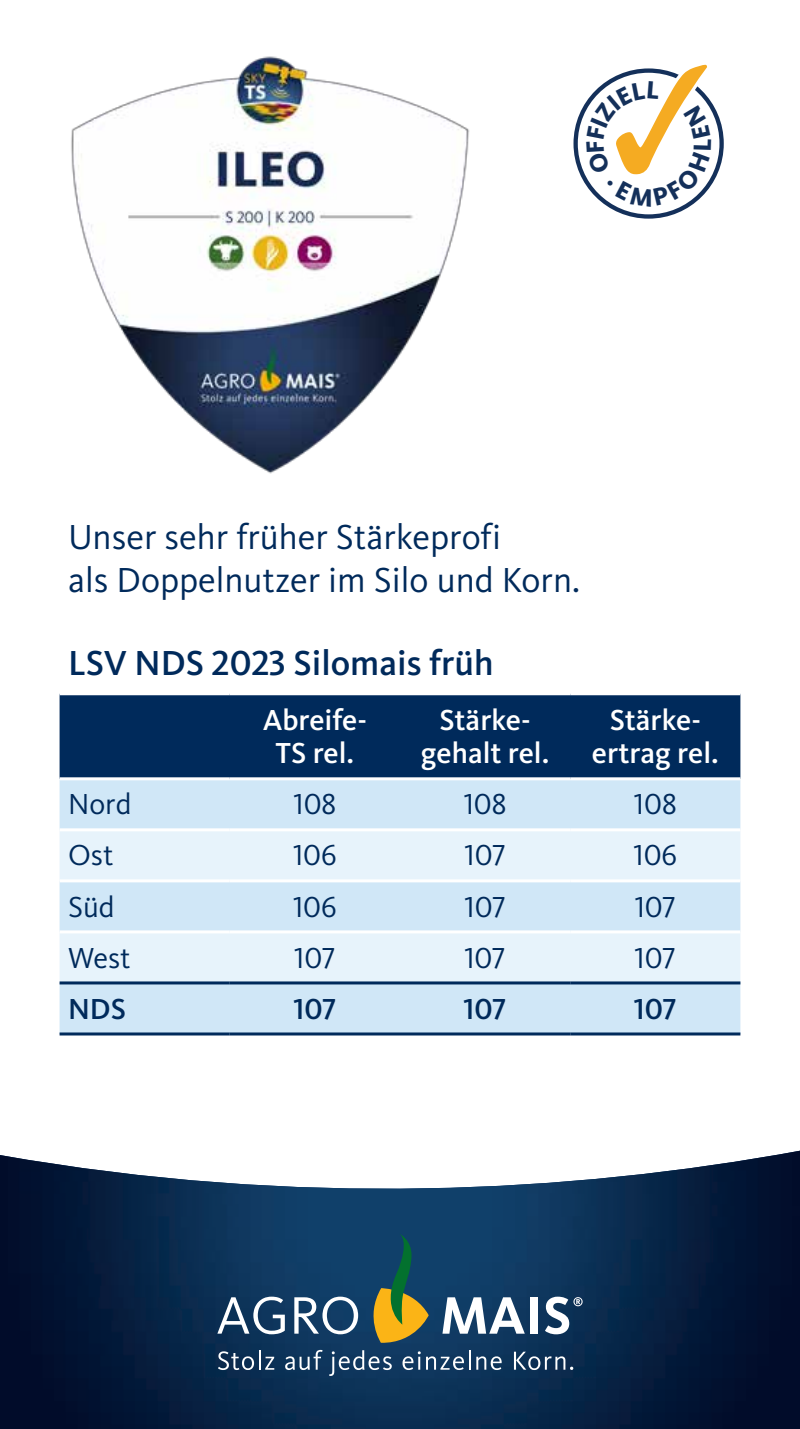
<style>
.page{position:relative;width:800px;height:1429px;background:#fff}
.page>*{position:absolute;margin:0;border:0;box-sizing:border-box;transform-origin:0 0}
.t1{font:36px/43.2px "Kievit";color:#002a5b}
.t2{font:500 36px "Kievit";color:#002a5b}
.t3{font:500 30px/33px "Kievit";color:#fff;text-align:center}
.t4{font:30px "Kievit Regular SC";color:#002a5b}
.t5{font:30px "Kievit";color:#002a5b}
.t6{font:30px "Kievit Medium SC";letter-spacing:-.005em;color:#002a5b}
.t7{font:500 30px "Kievit";color:#002a5b}
.s1{font-family:"Kievit Medium SC";font-weight:400}
</style>
<div class="page">
<img style="left:0;top:1150px;width:799px;height:279px">
<svg style="left:218px;top:1350px;width:56px;height:20px"></svg>
<svg style="left:285px;top:1350px;width:37px;height:20px"></svg>
<svg style="left:329px;top:1350px;width:62px;height:26px;background:#3d5e7d"></svg>
<svg style="left:402px;top:1351px;width:18px;height:19px"></svg>
<svg style="left:426px;top:1350px;width:44px;height:20px"></svg>
<svg style="left:476px;top:1356px;width:25px;height:14px"></svg>
<svg style="left:514px;top:1351px;width:59px;height:19px"></svg>
<svg style="left:217px;top:1296px;width:68px;height:38px"></svg>
<svg style="left:294px;top:1296px;width:64px;height:38px"></svg>
<svg style="left:442px;top:1297px;width:82px;height:36px"></svg>
<div style="left:530px;top:1297px;width:8px;height:36px;background:#fff"></div>
<svg style="left:545px;top:1296px;width:37px;height:38px"></svg>
<svg style="left:364px;top:1233px;width:64px;height:110px;background:#4c634c"></svg>
<svg style="left:575px;top:71px;width:146px;height:145px"></svg>
<div style="left:573px;top:68px;width:150px;height:151px;border:4px solid #14305a;border-radius:50%"></div>
<img style="left:71px;top:56px;width:399px;height:418px">
<div style="left:60px;top:695px;width:680px;height:82px;background:#002a5b"></div>
<div style="left:60px;top:780px;width:680px;height:252px;background:#d0e7f7"></div>
<svg style="left:60px;top:831px;width:680px;height:150px;background:#dfeff9"></svg>
<svg style="left:60px;top:1035px;width:680px;height:1px"></svg>
<hr style="left:60px;top:828px;width:170px;height:3px;background:#fff">
<hr style="left:230px;top:828px;width:170px;height:3px;background:#fff">
<hr style="left:400px;top:828px;width:170px;height:3px;background:#fff">
<hr style="left:570px;top:828px;width:170px;height:3px;background:#fff">
<hr style="left:60px;top:879px;width:170px;height:3px;background:#fff">
<hr style="left:230px;top:879px;width:170px;height:3px;background:#fff">
<hr style="left:400px;top:879px;width:170px;height:3px;background:#fff">
<hr style="left:570px;top:879px;width:170px;height:3px;background:#fff">
<hr style="left:60px;top:930px;width:170px;height:3px;background:#fff">
<hr style="left:230px;top:930px;width:170px;height:3px;background:#fff">
<hr style="left:400px;top:930px;width:170px;height:3px;background:#fff">
<hr style="left:570px;top:930px;width:170px;height:3px;background:#fff">
<hr style="left:60px;top:981px;width:170px;height:3px;background:#002a5b">
<hr style="left:230px;top:981px;width:170px;height:3px;background:#002a5b">
<hr style="left:400px;top:981px;width:170px;height:3px;background:#002a5b">
<hr style="left:570px;top:981px;width:170px;height:3px;background:#002a5b">
<hr style="left:60px;top:1032px;width:170px;height:3px;background:#002a5b">
<hr style="left:230px;top:1032px;width:170px;height:3px;background:#002a5b">
<hr style="left:400px;top:1032px;width:170px;height:3px;background:#002a5b">
<hr style="left:570px;top:1032px;width:170px;height:3px;background:#002a5b">
<svg style="left:586px;top:64px;width:125px;height:143px"></svg>
<p class="t1" style="left:68px;top:515px;width:513px">Unser sehr früher Stärkeprofi<br>als Doppelnutzer im Silo und Korn.</p>
<p class="t2" style="left:68px;top:643px;width:427px">LSV NDS <span class="s1">2023</span> Silomais früh</p>
<p class="t3" style="left:263px;top:703px;width:106px">Abreife-<br>TS rel.</p>
<p class="t3" style="left:421px;top:703px;width:130px">Stärke&shy;gehalt rel.</p>
<p class="t3" style="left:591px;top:703px;width:128px">Stärke&shy;ertrag rel.</p>
<p class="t5" style="left:68px;top:787px;width:65px">Nord</p>
<p class="t4" style="left:293px;top:787px;width:44px">108</p>
<p class="t4" style="left:463px;top:787px;width:44px">108</p>
<p class="t4" style="left:633px;top:787px;width:44px">108</p>
<p class="t5" style="left:68px;top:838px;width:47px">Ost</p>
<p class="t4" style="left:293px;top:838px;width:45px">106</p>
<p class="t4" style="left:464px;top:838px;width:43px">107</p>
<p class="t4" style="left:633px;top:838px;width:45px">106</p>
<p class="t5" style="left:68px;top:890px;width:48px">Süd</p>
<p class="t4" style="left:293px;top:890px;width:45px">106</p>
<p class="t4" style="left:464px;top:890px;width:43px">107</p>
<p class="t4" style="left:634px;top:890px;width:43px">107</p>
<p class="t5" style="left:68px;top:941px;width:64px">West</p>
<p class="t4" style="left:294px;top:941px;width:43px">107</p>
<p class="t4" style="left:464px;top:941px;width:43px">107</p>
<p class="t4" style="left:634px;top:941px;width:43px">107</p>
<p class="t7" style="left:68px;top:991px;width:59px">NDS</p>
<p class="t6" style="left:293px;top:991px;width:44px">107</p>
<p class="t6" style="left:463px;top:991px;width:44px">107</p>
<p class="t6" style="left:633px;top:991px;width:44px">107</p>
</div>
